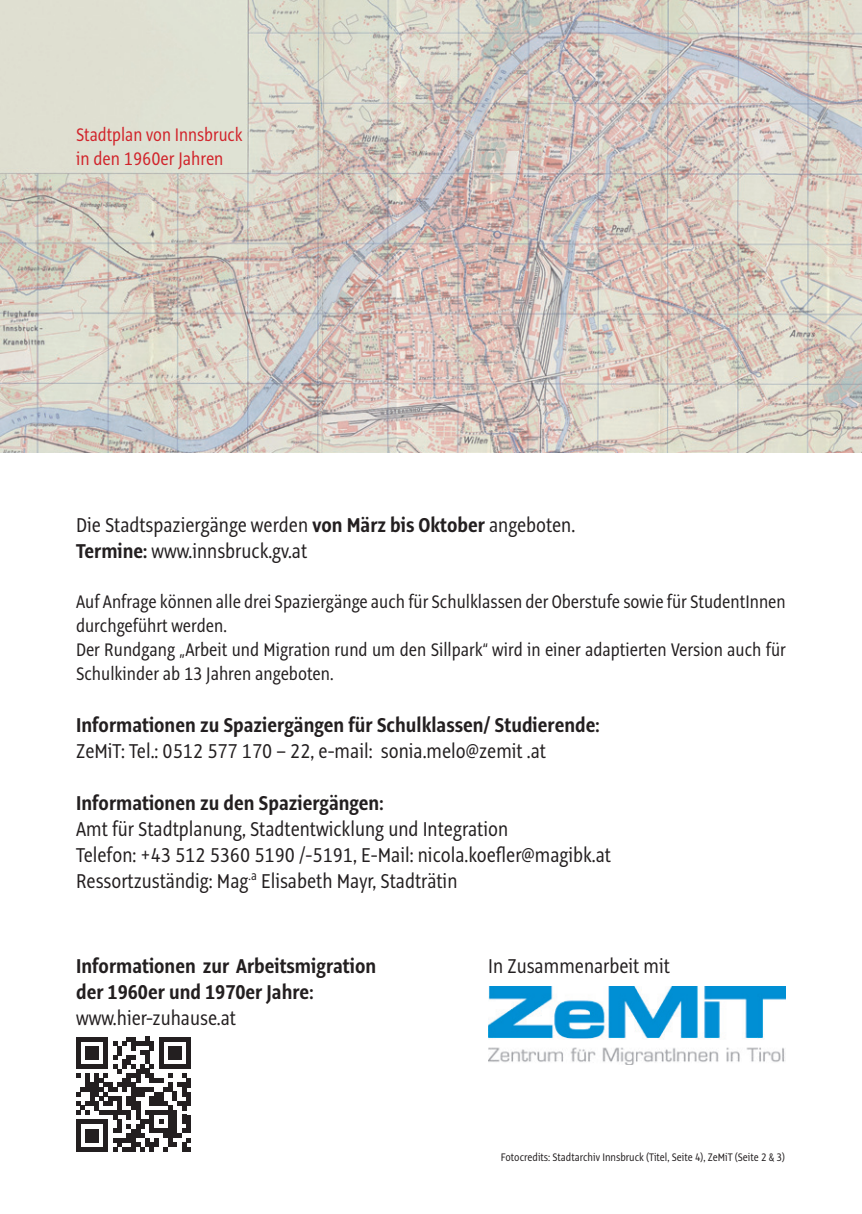
<style>
.page{position:relative;width:862px;height:1214px;background:#fff}
.page>*{position:absolute;margin:0;border:0;box-sizing:border-box;transform-origin:0 0}
.t1{font:22px/26px "Alto Con";color:#231f20;scale:.93 1}
.t2{font:700 22px/26px "Alto Con";color:#231f20;scale:.93 1}
.t3{font:20px/24px "Alto Con";color:#231f20;scale:.93 1}
.t4{font:20px/24px "Alto Con";color:#d1232a;scale:.91 1}
.t5{font:12px "Alto Con";color:#231f20;scale:.93 1}
.s1{font-weight:700}
</style>
<div class="page">
<img style="left:0;top:0;width:862px;height:452px">
<img style="left:488px;top:986px;width:297px;height:78px">
<svg style="left:76px;top:1036px;width:115px;height:115px"></svg>
<p class="t4" style="left:76px;top:122px;width:185px">Stadtplan von Innsbruck in den 1960er Jahren</p>
<p class="t1" style="left:76px;top:511px;width:538px">Die Stadtspaziergänge werden <span class="s1">von März bis Oktober</span> angeboten.<br><span class="s1">Termine:</span> www.innsbruck.gv.at</p>
<p class="t3" style="left:76px;top:589px;width:764px">Auf Anfrage können alle drei Spaziergänge auch für Schulklassen der Oberstufe sowie für StudentInnen durchgeführt werden.<br>Der Rundgang „Arbeit und Migration rund um den Sillpark“ wird in einer adaptierten Version auch für Schulkinder ab 13 Jahren angeboten.</p>
<p class="t2" style="left:76px;top:711px;width:564px">Informationen zu Spaziergängen für Schulklassen/ Studierende:</p>
<p class="t1" style="left:76px;top:737px;width:507px">ZeMiT: Tel.: 0512 577 170 – 22, e-mail: sonia.melo@zemit .at</p>
<p class="t2" style="left:76px;top:789px;width:332px">Informationen zu den Spaziergängen:</p>
<p class="t1" style="left:76px;top:815px;width:577px">Amt für Stadtplanung, Stadtentwicklung und Integration<br>Telefon: +43 512 5360 5190 /-5191, E-Mail: nicola.koefler@magibk.at<br>Ressortzuständig: Mag<sup>.a</sup> Elisabeth Mayr, Stadträtin</p>
<p class="t2" style="left:76px;top:952px;width:324px">Informationen zur Arbeitsmigration der 1960er und 1970er Jahre:</p>
<p class="t1" style="left:76px;top:1004px;width:173px">www.hier-zuhause.at</p>
<p class="t1" style="left:488px;top:952px;width:197px">In Zusammenarbeit mit</p>
<p class="t5" style="left:501px;top:1149px;width:307px">Fotocredits: Stadtarchiv Innsbruck (Titel, Seite 4), ZeMiT (Seite 2 &amp; 3)</p>
</div>
